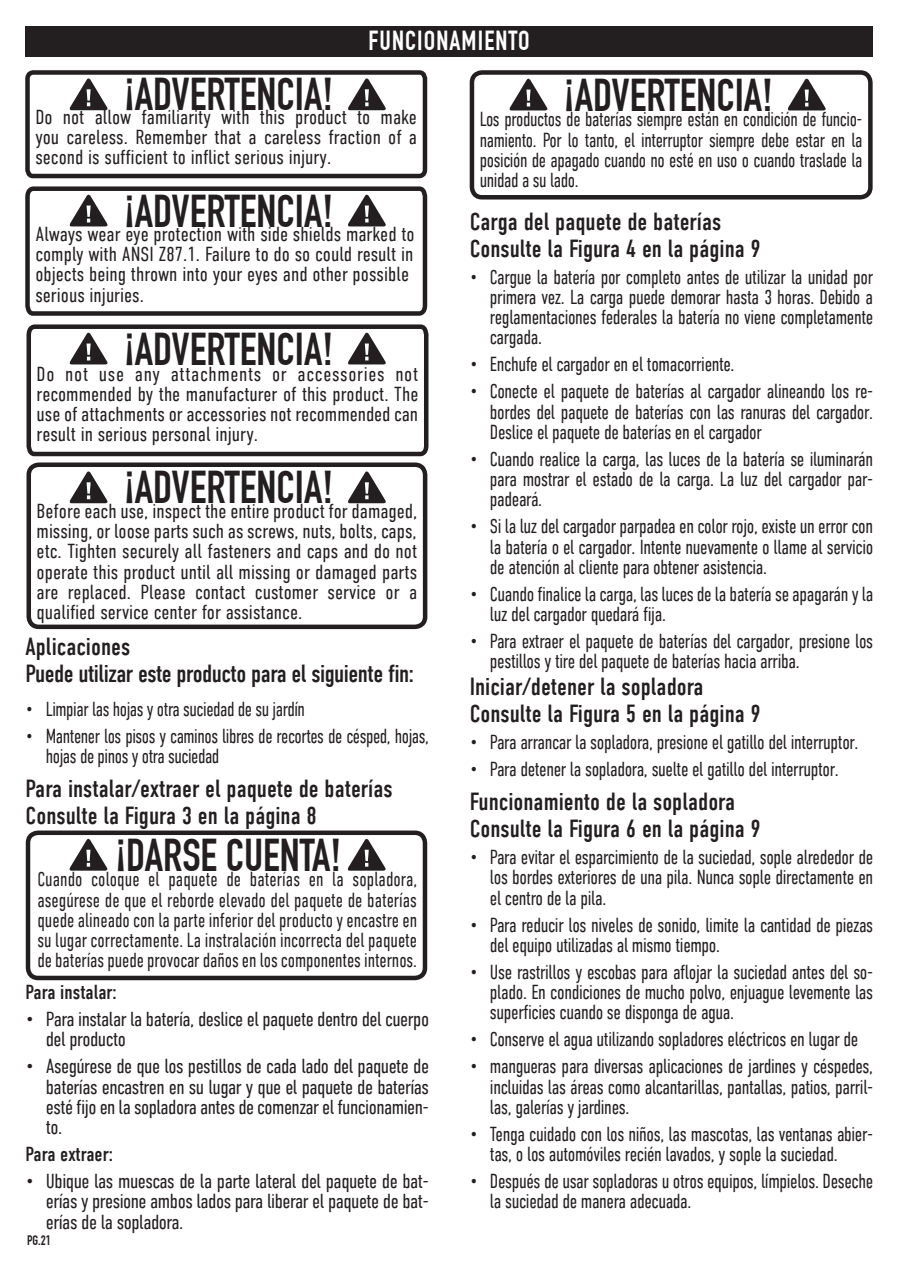
<style>
.page{position:relative;width:922px;height:1286px;background:#fff}
.page>*{position:absolute;margin:0;border:0;box-sizing:border-box;transform-origin:0 0}
.t1{font:700 45px "DIN Condensed";color:#231f20}
.t2{font:700 27px "DIN Condensed";letter-spacing:.04em;color:#fff}
.t3{font:24.75px/27px "DIN Condensed";color:#231f20}
.t4{font:24.75px/27px "DIN Condensed";letter-spacing:-.02em;color:#231f20}
.t5{font:300 20.25px/20.2px "DIN Condensed";letter-spacing:-.02em;color:#231f20;text-align:justify;scale:.93 1}
.t6{font:300 20.25px/20.2px "DIN Condensed";letter-spacing:-.02em;color:#231f20;text-align:justify}
.t7{font:300 20.25px/20.2px "DIN Condensed";letter-spacing:-.02em;color:#231f20;text-align:justify;scale:.9 1}
.t8{font:300 20.25px/20.2px "DIN Condensed";color:#231f20}
.t9{font:20.25px "DIN Condensed";color:#231f20}
.t10{font:700 13.5px "DIN Condensed";color:#231f20}
</style>
<div class="page">
<div style="left:27px;top:462px;width:400px;height:167px;border:4px solid #231f20;border-radius:10px"></div>
<div style="left:26px;top:26px;width:846px;height:30px;background:#231f20"></div>
<div style="left:25px;top:70px;width:402px;height:108px;border:4px solid #231f20;border-radius:6px"></div>
<svg style="left:25px;top:186px;width:403px;height:130px"></svg>
<svg style="left:26px;top:324px;width:403px;height:133px"></svg>
<div style="left:26px;top:830px;width:401px;height:150px;border:4px solid #231f20;border-radius:10px"></div>
<svg style="left:348px;top:78px;width:38px;height:32px"></svg>
<svg style="left:69px;top:78px;width:39px;height:32px"></svg>
<svg style="left:346px;top:193px;width:41px;height:33px"></svg>
<svg style="left:68px;top:193px;width:41px;height:33px"></svg>
<svg style="left:346px;top:331px;width:41px;height:33px"></svg>
<svg style="left:68px;top:331px;width:41px;height:33px"></svg>
<svg style="left:348px;top:471px;width:38px;height:32px"></svg>
<svg style="left:69px;top:471px;width:39px;height:32px"></svg>
<div style="left:469px;top:70px;width:403px;height:130px;border:4px solid #231f20;border-radius:10px"></div>
<svg style="left:787px;top:78px;width:39px;height:32px"></svg>
<svg style="left:509px;top:78px;width:39px;height:32px"></svg>
<svg style="left:347px;top:838px;width:39px;height:33px"></svg>
<svg style="left:69px;top:838px;width:39px;height:33px"></svg>
<h2 class="t2" style="left:368px;top:25px;width:163px">FUNCIONAMIENTO</h2>
<h1 class="t1" style="left:124px;top:68px;width:210px">¡ADVERTENCIA!</h1>
<p class="t6" style="left:35px;top:107px;width:383px">Do not allow familiarity with this product to make you careless. Remember that a careless fraction of a second is sufficient to inflict serious injury.</p>
<h1 class="t1" style="left:124px;top:184px;width:210px">¡ADVERTENCIA!</h1>
<p class="t8" style="left:35px;top:224px;width:381px">Always wear eye protection with side shields marked to comply with ANSI Z87.1. Failure to do so could result in objects being thrown into your eyes and other possible serious injuries.</p>
<h1 class="t1" style="left:124px;top:322px;width:210px">¡ADVERTENCIA!</h1>
<p class="t6" style="left:37px;top:364px;width:383px">Do not use any attachments or accessories not recommended by the manufacturer of this product. The use of attachments or accessories not recommended can result in serious personal injury.</p>
<h1 class="t1" style="left:124px;top:461px;width:210px">¡ADVERTENCIA!</h1>
<p class="t6" style="left:37px;top:501px;width:382px">Before each use, inspect the entire product for damaged, missing, or loose parts such as screws, nuts, bolts, caps, etc. Tighten securely all fasteners and caps and do not operate this product until all missing or damaged parts are replaced. Please contact customer service or a qualified service center for assistance.</p>
<p class="t4" style="left:26px;top:633px;width:390px">Aplicaciones<br>Puede utilizar este producto para el siguiente fin:</p>
<p class="t7" style="left:26px;top:699px;width:312px">• Limpiar las hojas y otra suciedad de su jardín</p>
<p class="t7" style="left:46px;top:726px;width:427px;text-indent:-20px">• Mantener los pisos y caminos libres de recortes de césped, hojas, hojas de pinos y otra suciedad</p>
<p class="t3" style="left:26px;top:775px;width:368px">Para instalar/extraer el paquete de baterías<br>Consulte la Figura 3 en la página 8</p>
<h1 class="t1" style="left:115px;top:829px;width:227px">¡DARSE CUENTA!</h1>
<p class="t7" style="left:37px;top:869px;width:423px">Cuando coloque el paquete de baterías en la sopladora, asegúrese de que el reborde elevado del paquete de baterías quede alineado con la parte inferior del producto y encastre en su lugar correctamente. La instralación incorrecta del paquete de baterías puede provocar daños en los componentes internos.</p>
<p class="t9" style="left:26px;top:981px;width:93px">Para instalar:</p>
<p class="t6" style="left:46px;top:1009px;width:385px;text-indent:-20px">• Para instalar la batería, deslice el paquete dentro del cuerpo del producto</p>
<p class="t6" style="left:46px;top:1056px;width:385px;text-indent:-20px">• Asegúrese de que los pestillos de cada lado del paquete de baterías encastren en su lugar y que el paquete de baterías esté fijo en la sopladora antes de comenzar el funcionamien&shy;to.</p>
<p class="t9" style="left:26px;top:1143px;width:89px">Para extraer:</p>
<p class="t6" style="left:46px;top:1171px;width:385px;text-indent:-20px">• Ubique las muescas de la parte lateral del paquete de bat&shy;erías y presione ambos lados para liberar el paquete de bat&shy;erías de la sopladora.</p>
<p class="t10" style="left:27px;top:1233px;width:25px">PG.21</p>
<h1 class="t1" style="left:564px;top:68px;width:210px">¡ADVERTENCIA!</h1>
<p class="t7" style="left:480px;top:109px;width:426px">Los productos de baterías siempre están en condición de funcio&shy;namiento. Por lo tanto, el interruptor siempre debe estar en la posición de apagado cuando no esté en uso o cuando traslade la unidad a su lado.</p>
<p class="t3" style="left:469px;top:208px;width:293px">Carga del paquete de baterías<br>Consulte la Figura 4 en la página 9</p>
<p class="t7" style="left:490px;top:267px;width:427px;text-indent:-20px">• Cargue la batería por completo antes de utilizar la unidad por primera vez. La carga puede demorar hasta 3 horas. Debido a reglamentaciones federales la batería no viene completamente cargada.</p>
<p class="t5" style="left:469px;top:354px;width:286px">• Enchufe el cargador en el tomacorriente.</p>
<p class="t5" style="left:490px;top:381px;width:413px;text-indent:-20px">• Conecte el paquete de baterías al cargador alineando los re&shy;bordes del paquete de baterías con las ranuras del cargador.<br>Deslice el paquete de baterías en el cargador</p>
<p class="t5" style="left:490px;top:449px;width:413px;text-indent:-20px">• Cuando realice la carga, las luces de la batería se iluminarán para mostrar el estado de la carga. La luz del cargador par&shy;padeará.</p>
<p class="t5" style="left:490px;top:516px;width:413px;text-indent:-20px">• Si la luz del cargador parpadea en color rojo, existe un error con la batería o el cargador. Intente nuevamente o llame al servicio de atención al cliente para obtener asistencia.</p>
<p class="t5" style="left:490px;top:584px;width:413px;text-indent:-20px">• Cuando finalice la carga, las luces de la batería se apagarán y la luz del cargador quedará fija.</p>
<p class="t5" style="left:490px;top:631px;width:413px;text-indent:-20px">• Para extraer el paquete de baterías del cargador, presione los pestillos y tire del paquete de baterías hacia arriba.</p>
<p class="t3" style="left:469px;top:674px;width:293px">Iniciar/detener la sopladora<br>Consulte la Figura 5 en la página 9</p>
<p class="t5" style="left:469px;top:732px;width:420px">• Para arrancar la sopladora, presione el gatillo del interruptor.</p>
<p class="t5" style="left:469px;top:759px;width:398px">• Para detener la sopladora, suelte el gatillo del interruptor.</p>
<p class="t3" style="left:469px;top:789px;width:293px">Funcionamiento de la sopladora<br>Consulte la Figura 6 en la página 9</p>
<p class="t5" style="left:490px;top:847px;width:413px;text-indent:-20px">• Para evitar el esparcimiento de la suciedad, sople alrededor de los bordes exteriores de una pila. Nunca sople directamente en el centro de la pila.</p>
<p class="t5" style="left:490px;top:915px;width:413px;text-indent:-20px">• Para reducir los niveles de sonido, limite la cantidad de piezas del equipo utilizadas al mismo tiempo.</p>
<p class="t5" style="left:490px;top:962px;width:413px;text-indent:-20px">• Use rastrillos y escobas para aflojar la suciedad antes del so&shy;plado. En condiciones de mucho polvo, enjuague levemente las superficies cuando se disponga de agua.</p>
<p class="t5" style="left:469px;top:1029px;width:419px">• Conserve el agua utilizando sopladores eléctricos en lugar de</p>
<p class="t5" style="left:490px;top:1056px;width:413px;text-indent:-20px">• mangueras para diversas aplicaciones de jardines y céspedes, incluidas las áreas como alcantarillas, pantallas, patios, parril&shy;las, galerías y jardines.</p>
<p class="t5" style="left:490px;top:1124px;width:413px;text-indent:-20px">• Tenga cuidado con los niños, las mascotas, las ventanas abier&shy;tas, o los automóviles recién lavados, y sople la suciedad.</p>
<p class="t5" style="left:490px;top:1171px;width:413px;text-indent:-20px">• Después de usar sopladoras u otros equipos, límpielos. Deseche la suciedad de manera adecuada.</p>
</div>
